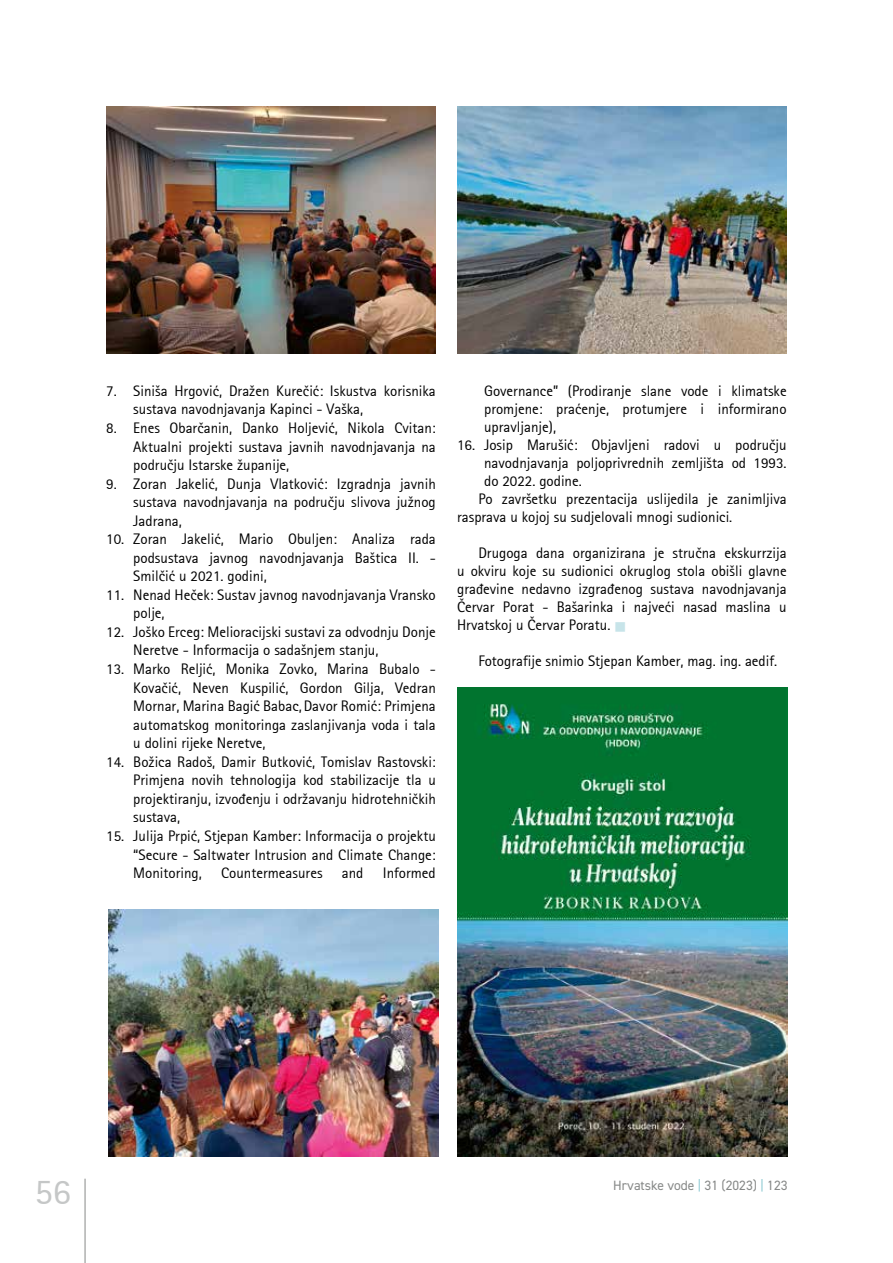
<style>
.page{position:relative;width:893px;height:1263px;background:#fff}
.page>*{position:absolute;margin:0;border:0;box-sizing:border-box;transform-origin:0 0}
.t1{font:36px "Agfa Rotis Sans Serif";color:#c5c7c7}
.t2{font:15px/18.6px "Agfa Rotis Sans Serif";color:#000;text-align:justify}
.t3{font:13.5px "DIN2014";color:#878988}
.s1{color:#c7e4e9}
.s2{color:#8ac8d1}
</style>
<div class="page">
<hr style="left:85px;top:1179px;width:1px;height:84px;background:#878988">
<img style="left:106px;top:106px;width:330px;height:247px">
<img style="left:457px;top:106px;width:330px;height:247px">
<img style="left:109px;top:909px;width:329px;height:248px">
<img style="left:458px;top:687px;width:329px;height:470px">
<p class="t2" style="left:133px;top:381px;width:304px;text-indent:-27px">7. Siniša Hrgović, Dražen Kurečić: Iskustva korisnika sustava navodnjavanja Kapinci - Vaška,</p>
<p class="t2" style="left:133px;top:418px;width:304px;text-indent:-27px">8. Enes Obarčanin, Danko Holjević, Nikola Cvitan:<br>Aktualni projekti sustava javnih navodnjavanja na području Istarske županije,</p>
<p class="t2" style="left:133px;top:474px;width:304px;text-indent:-27px">9. Zoran Jakelić, Dunja Vlatković: Izgradnja javnih sustava navodnjavanja na području slivova južnog Jadrana,</p>
<p class="t2" style="left:133px;top:530px;width:304px;text-indent:-27px">10. Zoran Jakelić, Mario Obuljen: Analiza rada podsustava javnog navodnjavanja Baštica II. - Smilčić u 2021. godini,</p>
<p class="t2" style="left:133px;top:585px;width:304px;text-indent:-27px">11. Nenad Heček: Sustav javnog navodnjavanja Vransko polje,</p>
<p class="t2" style="left:133px;top:622px;width:304px;text-indent:-27px">12. Joško Erceg: Melioracijski sustavi za odvodnju Donje<br>Neretve - Informacija o sadašnjem stanju,</p>
<p class="t2" style="left:133px;top:659px;width:304px;text-indent:-27px">13. Marko Reljić, Monika Zovko, Marina Bubalo - Kovačić, Neven Kuspilić, Gordon Gilja, Vedran Mornar, Marina Bagić Babac,Davor Romić: Primjena automatskog monitoringa zaslanjivanja voda i tala u dolini rijeke Neretve,</p>
<p class="t2" style="left:133px;top:752px;width:304px;text-indent:-27px">14. Božica Radoš, Damir Butković, Tomislav Rastovski:<br>Primjena novih tehnologija kod stabilizacije tla u projektiranju, izvođenju i održavanju hidrotehničkih sustava,</p>
<p class="t2" style="left:133px;top:826px;width:304px;text-indent:-27px">15. Julija Prpić, Stjepan Kamber: Informacija o projektu “Secure - Saltwater Intrusion and Climate Change:<br>Monitoring,</p>
<p class="t2" style="left:221px;top:863px;width:103px">Countermeasures</p>
<p class="t2" style="left:342px;top:863px;width:23px">and</p>
<p class="t2" style="left:383px;top:863px;width:55px">Informed</p>
<p class="t2" style="left:484px;top:382px;width:304px;line-height:18px">Governance” (Prodiranje slane vode i klimatske promjene: praćenje, protumjere i informirano upravljanje),</p>
<p class="t2" style="left:457px;top:435px;width:331px">16. Josip Marušić: Objavljeni radovi u području</p>
<p class="t2" style="left:484px;top:453px;width:304px">navodnjavanja poljoprivrednih zemljišta od 1993.</p>
<p class="t2" style="left:484px;top:471px;width:99px">do 2022. godine.</p>
<p class="t2" style="left:478px;top:489px;width:310px">Po završetku prezentacija uslijedila je zanimljiva</p>
<p class="t2" style="left:457px;top:507px;width:277px">rasprava u kojoj su sudjelovali mnogi sudionici.</p>
<p class="t2" style="left:457px;top:544px;width:331px;line-height:18px;text-indent:21px">Drugoga dana organizirana je stručna ekskurrzija u okviru koje su sudionici okruglog stola obišli glavne građevine nedavno izgrađenog sustava navodnjavanja Červar Porat - Bašarinka i najveći nasad maslina u Hrvatskoj u Červar Poratu. <span class="s1">■</span></p>
<p class="t2" style="left:478px;top:651px;width:300px">Fotografije snimio Stjepan Kamber, mag. ing. aedif.</p>
<h1 class="t1" style="left:35px;top:1170px;width:37px">56</h1>
<p class="t3" style="left:613px;top:1177px;width:176px">Hrvatske vode <span class="s2">|</span> 31 (2023) <span class="s2">|</span> 123</p>
</div>
